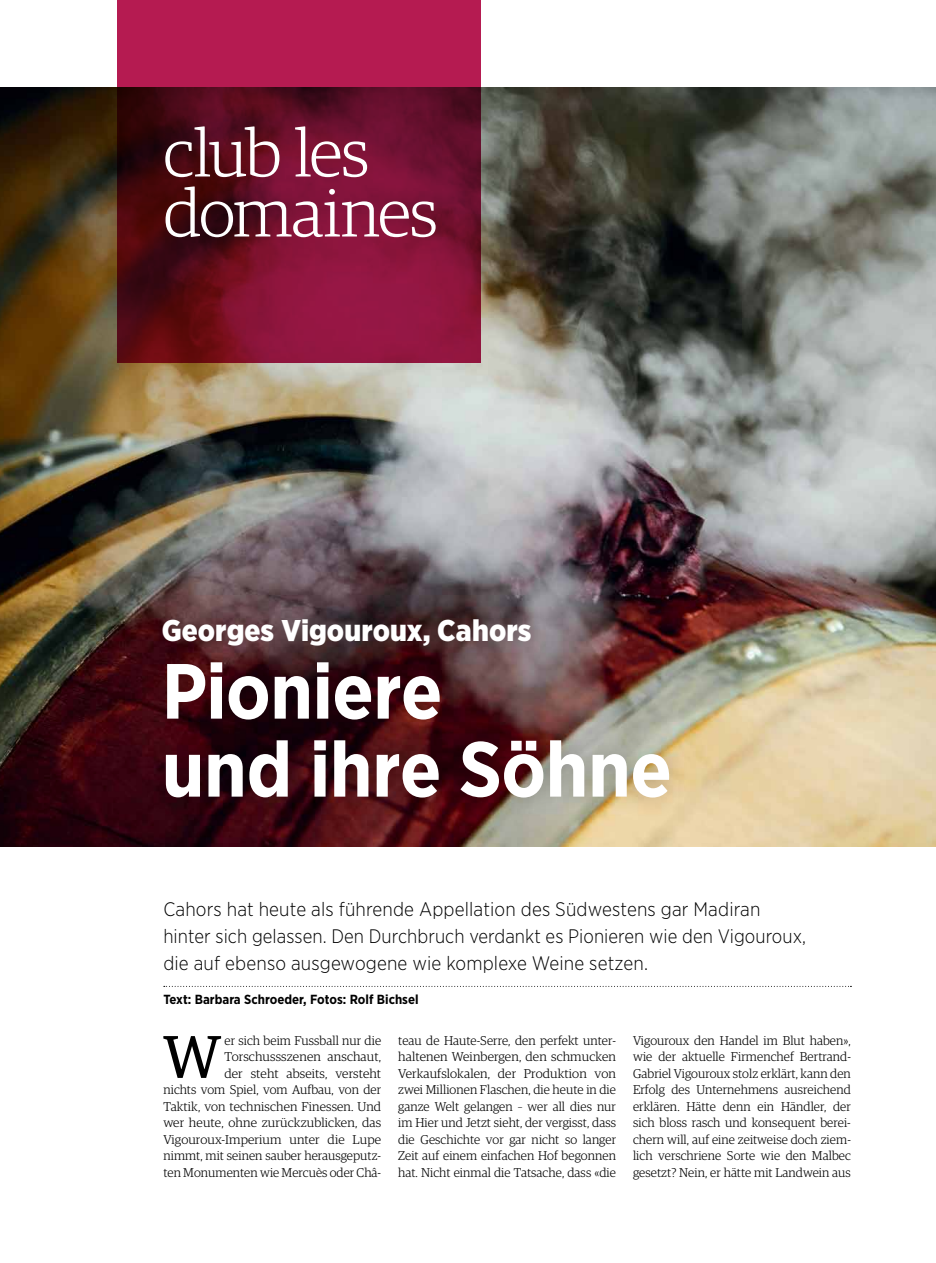
<style>
.page{position:relative;width:936px;height:1263px;background:#fff}
.page>*{position:absolute;margin:0;border:0;box-sizing:border-box;transform-origin:0 0}
.t1{font:700 78px/78px "Gotham Narrow";letter-spacing:-.01em;color:#fff}
.t2{font:300 67.5px/60px "Guardian Egyp";letter-spacing:-.02em;color:#fff}
.t3{font:60.3px "Guardian Egyp";color:#000}
.t4{font:900 30px "Gotham Narrow";letter-spacing:.005em;color:#fff}
.t5{font:300 19.5px/27px "Gotham Narrow";letter-spacing:.005em;color:#000}
.t6{font:700 13.2px "Gotham Narrow";color:#000}
.t7{font:300 12.75px/16.5px "Guardian Egyp";letter-spacing:.005em;color:#000;text-align:justify}
</style>
<div class="page">
<img style="left:0;top:88px;width:935px;height:759px">
<svg style="left:117px;top:0;width:363px;height:363px;background:#7c1132"></svg>
<div style="left:140px;top:596px;width:551px;height:224px;background:#000;opacity:.25"></div>
<svg style="left:164px;top:986px;width:687px;height:1px"></svg>
<h2 class="t2" style="left:163px;top:119px;width:276px">club les domaines</h2>
<h3 class="t4" style="left:162px;top:610px;width:371px">Georges Vigouroux, Cahors</h3>
<h1 class="t1" style="left:162px;top:651px;width:511px">Pioniere<br>und ihre Söhne</h1>
<h3 class="t5" style="left:163px;top:895px;width:644px">Cahors hat heute als führende Appellation des Südwestens gar Madiran hinter sich gelassen. Den Durchbruch verdankt es Pionieren wie den Vigouroux, die auf ebenso ausgewogene wie komplexe Weine setzen.</h3>
<p class="t6" style="left:163px;top:991px;width:257px">Text: Barbara Schroeder, Fotos: Rolf Bichsel</p>
<p class="t7" style="left:163px;top:1031px;width:219px;text-align:right">er sich beim Fussball nur die Torschussszenen anschaut,<br>der steht abseits, versteht<br>nichts vom Spiel, vom Aufbau, von der Taktik, von technischen Finessen. Und wer heute, ohne zurückzublicken, das Vigouroux-Imperium unter die Lupe nimmt, mit seinen sauber herausgeputz&shy;ten Monumenten wie Mercuès oder Châ-</p>
<p class="t7" style="left:398px;top:1031px;width:219px">teau de Haute-Serre, den perfekt unter&shy;haltenen Weinbergen, den schmucken Verkaufslokalen, der Produktion von zwei Millionen Flaschen, die heute in die ganze Welt gelangen – wer all dies nur im Hier und Jetzt sieht, der vergisst, dass die Geschichte vor gar nicht so langer Zeit auf einem einfachen Hof begonnen hat. Nicht einmal die Tatsache, dass «die</p>
<p class="t7" style="left:633px;top:1031px;width:219px">Vigouroux den Handel im Blut haben», wie der aktuelle Firmenchef Bertrand-Gabriel Vigouroux stolz erklärt, kann den Erfolg des Unternehmens ausreichend erklären. Hätte denn ein Händler, der sich bloss rasch und konsequent berei&shy;chern will, auf eine zeitweise doch ziem&shy;lich verschriene Sorte wie den Malbec gesetzt? Nein, er hätte mit Landwein aus</p>
<h3 class="t3" style="left:163px;top:1016px;width:60px">W</h3>
</div>
